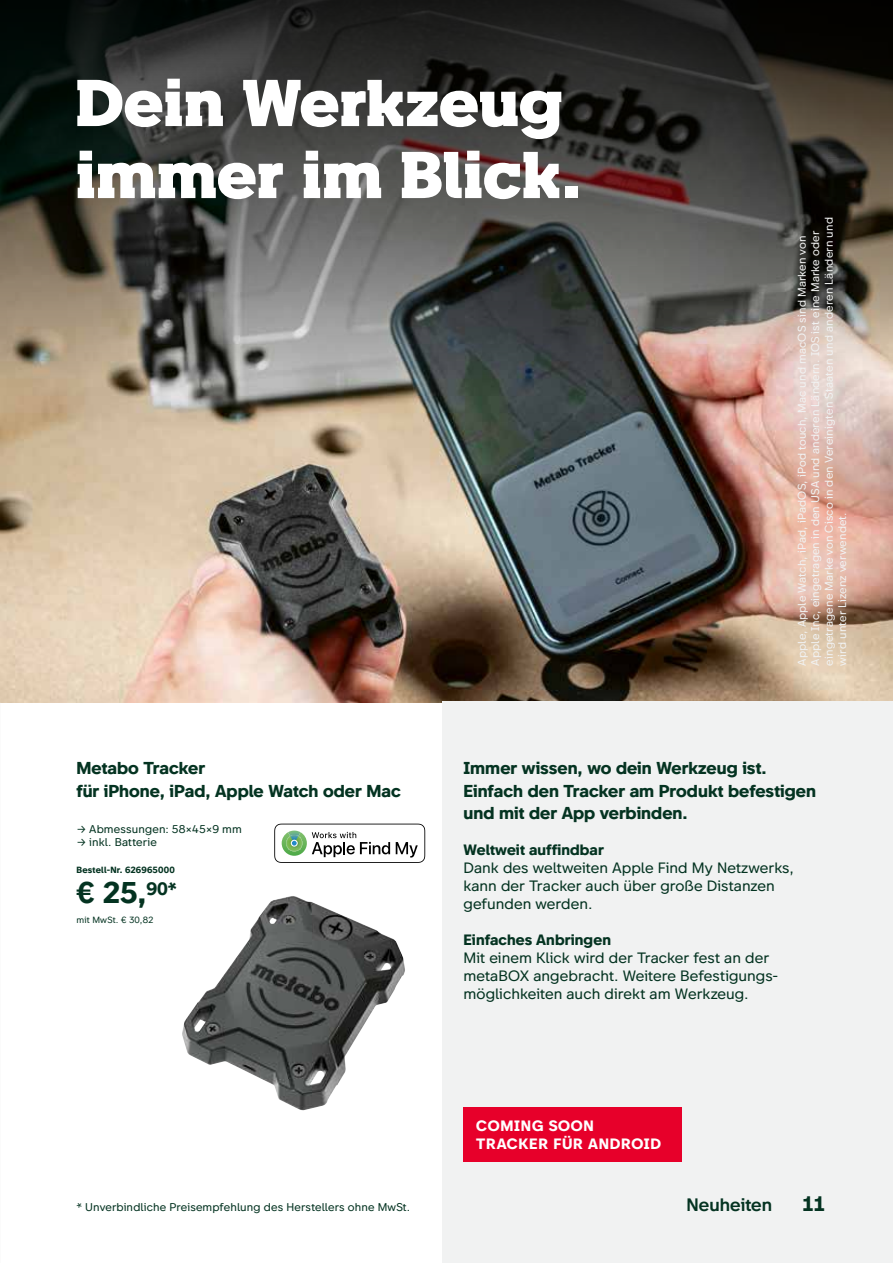
<style>
.page{position:relative;width:893px;height:1263px;background:#fff}
.page>*{position:absolute;margin:0;border:0;box-sizing:border-box;transform-origin:0 0}
.t1{font:800 66px/72px "Metabo Slab";letter-spacing:.01em;color:#fff}
.t2{font:700 30px "Metabo Sans";color:#043321}
.t3{font:700 21px "Metabo Slab";color:#043321}
.t4{font:600 18px "Metabo Sans";letter-spacing:.005em;color:#043321}
.t5{font:700 17.25px/22.5px "Metabo Sans";color:#043321}
.t6{font:15px/18px "Metabo Sans";color:#043321}
.t7{font:700 15px "Metabo Sans";letter-spacing:.005em;color:#043321}
.t8{font:700 15px/18px "Metabo Sans";letter-spacing:.05em;color:#fff}
.t9{font:11.25px/13.5px "Metabo Sans";letter-spacing:.015em;color:#f1f2f2}
.t10{font:11.25px "Metabo Sans";letter-spacing:.01em;color:#043321}
.t11{font:700 9px "Metabo Sans";letter-spacing:.02em;color:#043321}
.t12{font:9px "Metabo Sans";letter-spacing:.02em;color:#043321}
</style>
<div class="page">
<img style="left:0;top:396px;width:893px;height:306px">
<div style="left:442px;top:702px;width:451px;height:561px;background:#f1f2f2"></div>
<svg style="left:0;top:0;width:893px;height:396px;background:#4e4b47"></svg>
<div style="left:463px;top:1107px;width:219px;height:54px;background:#e7002a"></div>
<img style="left:182px;top:896px;width:223px;height:214px">
<svg style="left:274px;top:824px;width:151px;height:39px"></svg>
<h1 class="t1" style="left:77px;top:67px;width:506px">Dein Werkzeug immer im Blick.</h1>
<p class="t9" style="left:795px;top:665px;width:450px;rotate:-90deg">Apple, Apple Watch, iPad, iPadOS, iPod touch, Mac und macOS sind Marken von Apple Inc, eingetragen in den USA und anderen Ländern. IOS ist eine Marke oder eingetragene Marke von Cisco in den Vereinigten Staaten und anderen Ländern und wird unter Lizenz verwendet.</p>
<h3 class="t5" style="left:77px;top:757px;width:326px">Metabo Tracker<br>für iPhone, iPad, Apple Watch oder Mac</h3>
<p class="t10" style="left:77px;top:822px;width:167px">→ Abmessungen: 58x45x9 mm</p>
<p class="t10" style="left:77px;top:835px;width:82px">→ inkl. Batterie</p>
<p class="t11" style="left:77px;top:864px;width:100px">Bestell-Nr. 626965000</p>
<h2 class="t2" style="left:77px;top:874px;width:102px">€ 25,<sup>90*</sup></h2>
<p class="t12" style="left:77px;top:914px;width:79px">mit MwSt. € 30,82</p>
<h3 class="t5" style="left:463px;top:757px;width:354px">Immer wissen, wo dein Werkzeug ist.<br>Einfach den Tracker am Produkt befestigen und mit der App verbinden.</h3>
<h3 class="t7" style="left:463px;top:840px;width:142px">Weltweit auffindbar</h3>
<h3 class="t6" style="left:463px;top:859px;width:332px">Dank des weltweiten Apple Find My Netzwerks, kann der Tracker auch über große Distanzen gefunden werden.</h3>
<h3 class="t7" style="left:463px;top:930px;width:149px">Einfaches Anbringen</h3>
<h3 class="t6" style="left:463px;top:949px;width:316px">Mit einem Klick wird der Tracker fest an der metaBOX angebracht. Weitere Befestigungs&shy;möglichkeiten auch direkt am Werkzeug.</h3>
<h3 class="t8" style="left:476px;top:1116px;width:186px">COMING SOON<br>TRACKER FÜR ANDROID</h3>
<p class="t10" style="left:77px;top:1200px;width:335px">* Unverbindliche Preisempfehlung des Herstellers ohne MwSt.</p>
<h3 class="t4" style="left:686px;top:1193px;width:87px">Neuheiten</h3>
<h3 class="t3" style="left:801px;top:1190px;width:26px">11</h3>
</div>
